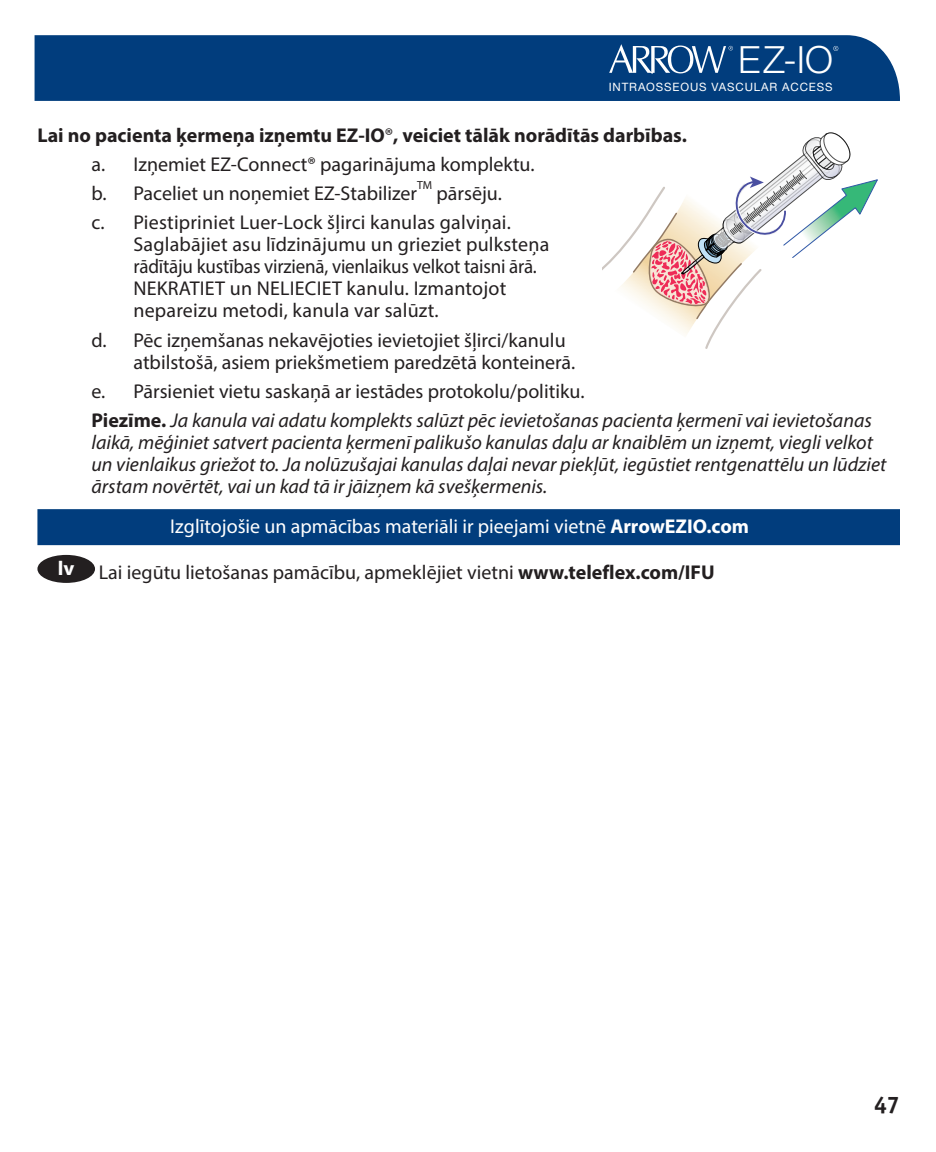
<style>
.page{position:relative;width:936px;height:1152px;background:#fff}
.page>*{position:absolute;margin:0;border:0;box-sizing:border-box;transform-origin:0 0}
.t1{font:300 37.6px "Helvetica Neue LT Std";color:#fff}
.t2{font:700 24px "Officina Sans Std";color:#231f20}
.t3{font:20px/22px "Myriad Pro";color:#231f20}
.t4{font:italic 20px/22px "Myriad Pro";color:#231f20}
.t5{font:20px "Myriad Pro";color:#fff}
.t6{font:11.6px "Helvetica Neue LT Std";letter-spacing:.075em;color:#fff}
.t7{font:11.6px "Myriad Pro";color:#231f20}
.s1{font-weight:700}
.s2{font-style:normal}
.s3{font-weight:700;font-style:normal}
</style>
<div class="page">
<div style="left:37px;top:509px;width:863px;height:36px;background:#013d7d"></div>
<div style="left:37px;top:555px;width:58px;height:28px;background:#231f20;border-radius:50%"></div>
<svg style="left:603px;top:132px;width:275px;height:217px"></svg>
<div style="left:35px;top:35px;width:865px;height:66px;background:#013d7d"></div>
<svg style="left:609px;top:44px;width:124px;height:30px"></svg>
<svg style="left:833px;top:46px;width:5px;height:5px"></svg>
<h1 class="t1" style="left:738px;top:37px;width:96px">EZ-IO</h1>
<p class="t6" style="left:609px;top:80px;width:225px">INTRAOSSEOUS VASCULAR ACCESS</p>
<p class="t3" style="left:91px;top:120px;width:597px;line-height:29.2px;text-indent:-54px"><span class="s1">Lai no pacienta ķermeņa izņemtu EZ-IO</span>®<span class="s1">, veiciet tālāk norādītās darbības. </span>a. Izņemiet EZ-Connect® pagarinājuma komplektu.<br>b. Paceliet un noņemiet EZ-Stabilizer</p>
<p class="t7" style="left:417px;top:178px;width:17px">TM</p>
<p class="t3" style="left:91px;top:178px;width:421px;line-height:29.2px;text-indent:345px">pārsēju. c. Piestipriniet Luer-Lock šļirci kanulas galviņai.</p>
<p class="t3" style="left:133px;top:233px;width:417px">Saglabājiet asu līdzinājumu un grieziet pulksteņa rādītāju kustības virzienā, vienlaikus velkot taisni ārā.<br>NEKRATIET un NELIECIET kanulu. Izmantojot nepareizu metodi, kanula var salūzt.</p>
<p class="t3" style="left:133px;top:329px;width:443px;text-indent:-42px">d. Pēc izņemšanas nekavējoties ievietojiet šļirci/kanulu atbilstošā, asiem priekšmetiem paredzētā konteinerā.</p>
<p class="t4" style="left:91px;top:376px;width:782px;line-height:29.2px"><span class="s2">e. Pārsieniet vietu saskaņā ar iestādes protokolu/politiku.<br></span><span class="s3">Piezīme.</span> Ja kanula vai adatu komplekts salūzt pēc ievietošanas pacienta ķermenī vai ievietošanas</p>
<p class="t4" style="left:91px;top:431px;width:797px">laikā, mēģiniet satvert pacienta ķermenī palikušo kanulas daļu ar knaiblēm un izņemt, viegli velkot un vienlaikus griežot to. Ja nolūzušajai kanulas daļai nevar piekļūt, iegūstiet rentgenattēlu un lūdziet ārstam novērtēt, vai un kad tā ir jāizņem kā svešķermenis.</p>
<p class="t5" style="left:170px;top:514px;width:580px">Izglītojošie un apmācības materiāli ir pieejami vietnē <span class="s1">ArrowEZIO.com</span></p>
<p class="t3" style="left:58px;top:561px;width:659px"><sup>lv</sup> Lai iegūtu lietošanas pamācību, apmeklējiet vietni <span class="s1">www.teleflex.com/IFU</span></p>
<p class="t2" style="left:874px;top:1090px;width:28px">47</p>
</div>
